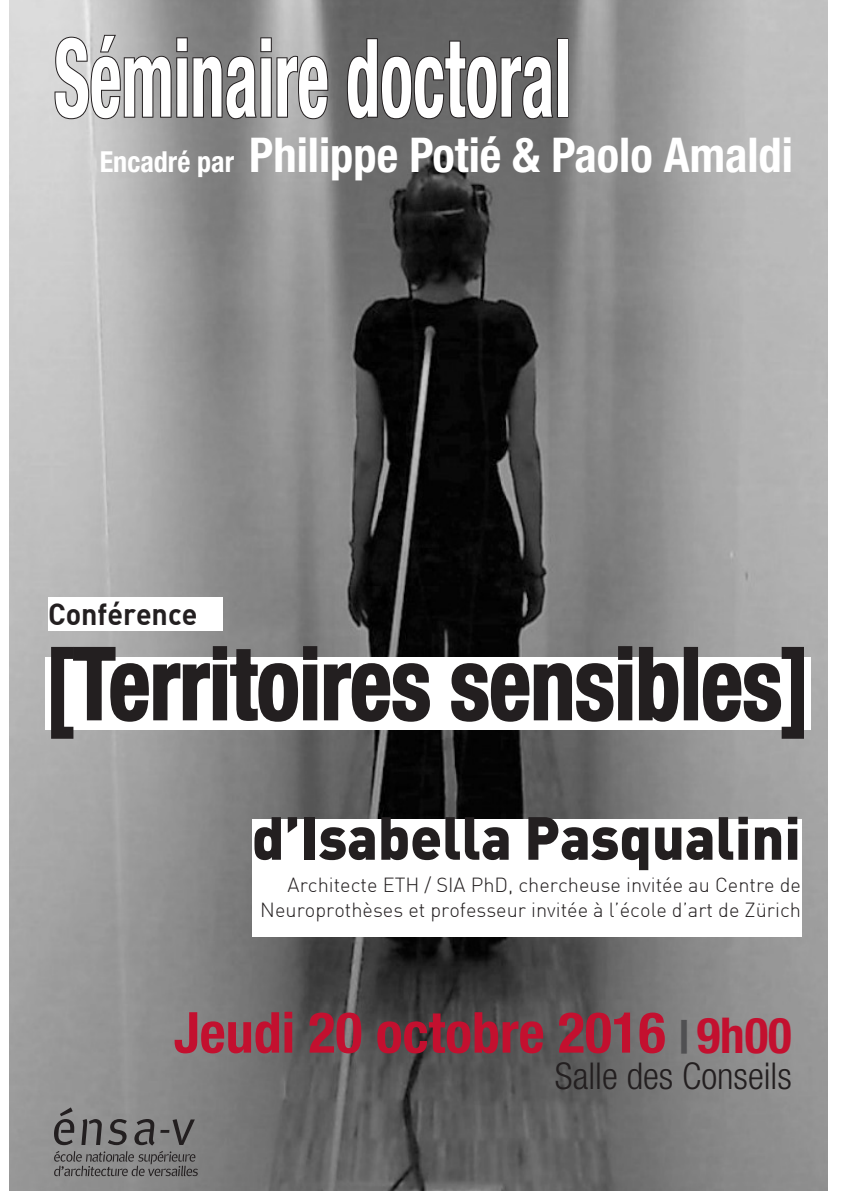
<style>
.page{position:relative;width:842px;height:1191px;background:#fff}
.page>*{position:absolute;margin:0;border:0;box-sizing:border-box;transform-origin:0 0}
.t1{font:700 condensed 108.5px "Helvetica Neue";color:#fff;scale:.63 1}
.t2{font:700 condensed 100px "Helvetica Neue";color:#231f20;scale:.89 1}
.t3{font:900 59.8px "DIN";color:#231f20;scale:.95 1}
.t4{font:700 condensed 56.6px "Helvetica Neue";color:#c3102f}
.t5{font:700 condensed 48px "Helvetica Neue";color:#fff}
.t6{font:300 condensed 37px "Helvetica Neue";color:#231f20}
.t7{font:700 30px "DIN";color:#231f20;scale:.95 1}
.t8{font:300 20px/24px "DIN";color:#231f20;text-align:right}
.s1{font-size:29px}
.s2{font-size:45.5px;color:#505052}
.s3{font-size:49.5px}
</style>
<div class="page">
<img style="left:9px;top:0;width:819px;height:1190px">
<svg style="left:54px;top:34px;width:275px;height:86px;background:#939293"></svg>
<svg style="left:346px;top:37px;width:209px;height:83px;background:#5a5959"></svg>
<div style="left:557px;top:38px;width:11px;height:80px;border:2px solid #231f20"></div>
<svg style="left:54px;top:1107px;width:144px;height:69px;background:#777"></svg>
<div style="left:252px;top:819px;width:549px;height:117px;background:#fff"></div>
<div style="left:45px;top:657px;width:765px;height:72px;background:#fff"></div>
<svg style="left:50px;top:645px;width:381px;height:94px"></svg>
<svg style="left:450px;top:645px;width:229px;height:77px"></svg>
<div style="left:684px;top:647px;width:14px;height:73px;border:2px solid #231f20"></div>
<svg style="left:702px;top:646px;width:103px;height:93px"></svg>
<div style="left:48px;top:597px;width:174px;height:33px;background:#fff"></div>
<p class="t1" style="left:54px;top:12px;width:822px">Séminaire doctoral</p>
<p class="t5" style="left:100px;top:126px;width:695px"><span class="s1">Encadré par</span> Philippe Potié &amp; Paolo Amaldi</p>
<p class="t7" style="left:48px;top:595px;width:159px">Conférence</p>
<p class="t2" style="left:45px;top:623px;width:861px">[Territoires sensibles]</p>
<p class="t3" style="left:252px;top:798px;width:579px">d’Isabella Pasqualini</p>
<p class="t8" style="left:260px;top:873px;width:542px">Architecte ETH / SIA PhD, chercheuse invitée au Centre de<br>Neuroprothèses et professeur invitée à l’école d’art de Zürich</p>
<p class="t4" style="left:174px;top:998px;width:619px">Jeudi 20 octobre 2016 <span class="s2">|</span> <span class="s3">9h00</span></p>
<p class="t6" style="left:555px;top:1054px;width:238px">Salle des Conseils</p>
</div>
